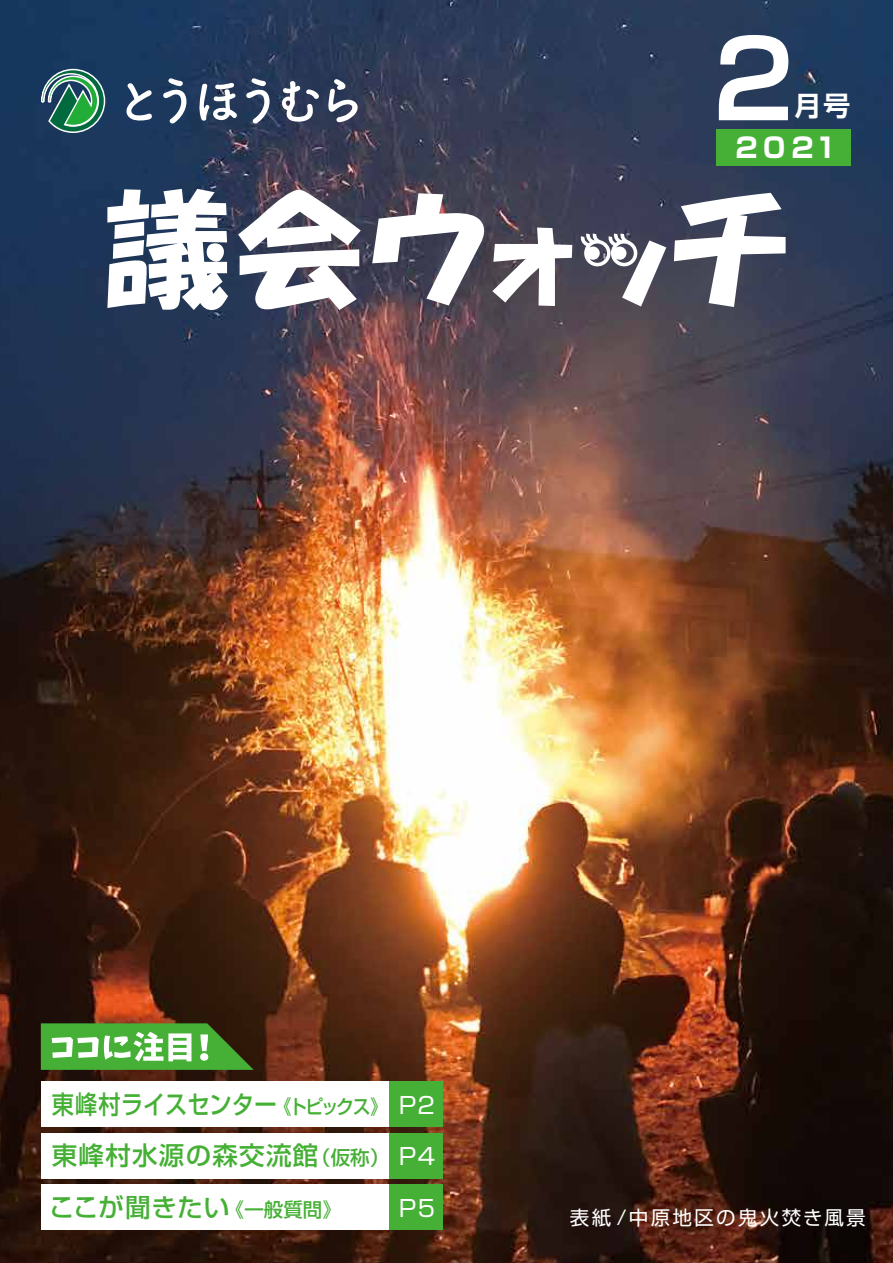
<style>
.page{position:relative;width:893px;height:1263px;background:#fff}
.page>*{position:absolute;margin:0;border:0;box-sizing:border-box;transform-origin:0 0}
.t1{font:700 107.1px "Shin Go Pr 5 De";color:#fff}
.t2{font:700 27.3px "Shin Go Pr 5";color:#fff}
.t3{font:700 27.3px "Shin Go Pr 5 De";color:#fff}
.t4{font:500 25.8px "Shin Go Pr 5";letter-spacing:.015em;color:#45b035}
.t5{font:500 25.5px "Shin Go Pr 5";letter-spacing:.005em;color:#45b035;scale:.87 1}
.t6{font:500 25.5px "Shin Go Pr 5";letter-spacing:.05em;color:#45b035}
.t7{font:22.8px "Shin Go Pr 5";color:#fff}
.t8{font:19.5px "Shin Go Pr 5";letter-spacing:.12em;color:#fff}
.s1{font-size:19.5px}
.s2{font-weight:400;font-size:22.8px;color:#fff}
</style>
<div class="page">
<img style="left:0;top:0;width:893px;height:1263px">
<div style="left:41px;top:1081px;width:352px;height:46px;background:#fff"></div>
<div style="left:390px;top:1081px;width:53px;height:46px;background:#45b035"></div>
<div style="left:41px;top:1184px;width:352px;height:46px;background:#fff"></div>
<div style="left:390px;top:1184px;width:53px;height:46px;background:#45b035"></div>
<div style="left:41px;top:1132px;width:352px;height:46px;background:#fff"></div>
<div style="left:390px;top:1132px;width:53px;height:46px;background:#45b035"></div>
<svg style="left:41px;top:1023px;width:213px;height:47px"></svg>
<div style="left:716px;top:129px;width:134px;height:36px;background:#45b035"></div>
<svg style="left:40px;top:67px;width:326px;height:243px"></svg>
<svg style="left:372px;top:193px;width:113px;height:112px"></svg>
<svg style="left:492px;top:228px;width:80px;height:78px"></svg>
<svg style="left:674px;top:193px;width:112px;height:114px"></svg>
<svg style="left:580px;top:233px;width:86px;height:73px"></svg>
<h1 class="t1" style="left:713px;top:-8px;width:83px">2</h1>
<p class="t3" style="left:794px;top:84px;width:58px">月号</p>
<p class="t2" style="left:736px;top:126px;width:103px">2021</p>
<p class="t5" style="left:52px;top:1083px;width:442px">東峰村ライスセンター<span class="s1">《トピックス》</span> <span class="s2">P2</span></p>
<p class="t6" style="left:52px;top:1134px;width:385px">東峰村水源の森交流館<span class="s1">（仮称）</span> <span class="s2">P4</span></p>
<p class="t4" style="left:49px;top:1186px;width:294px">ここが聞きたい<span class="s1">《一般質問》</span></p>
<p class="t7" style="left:399px;top:1189px;width:38px">P5</p>
<p class="t8" style="left:570px;top:1201px;width:297px">表紙 /中原地区の鬼火焚き風景</p>
</div>
